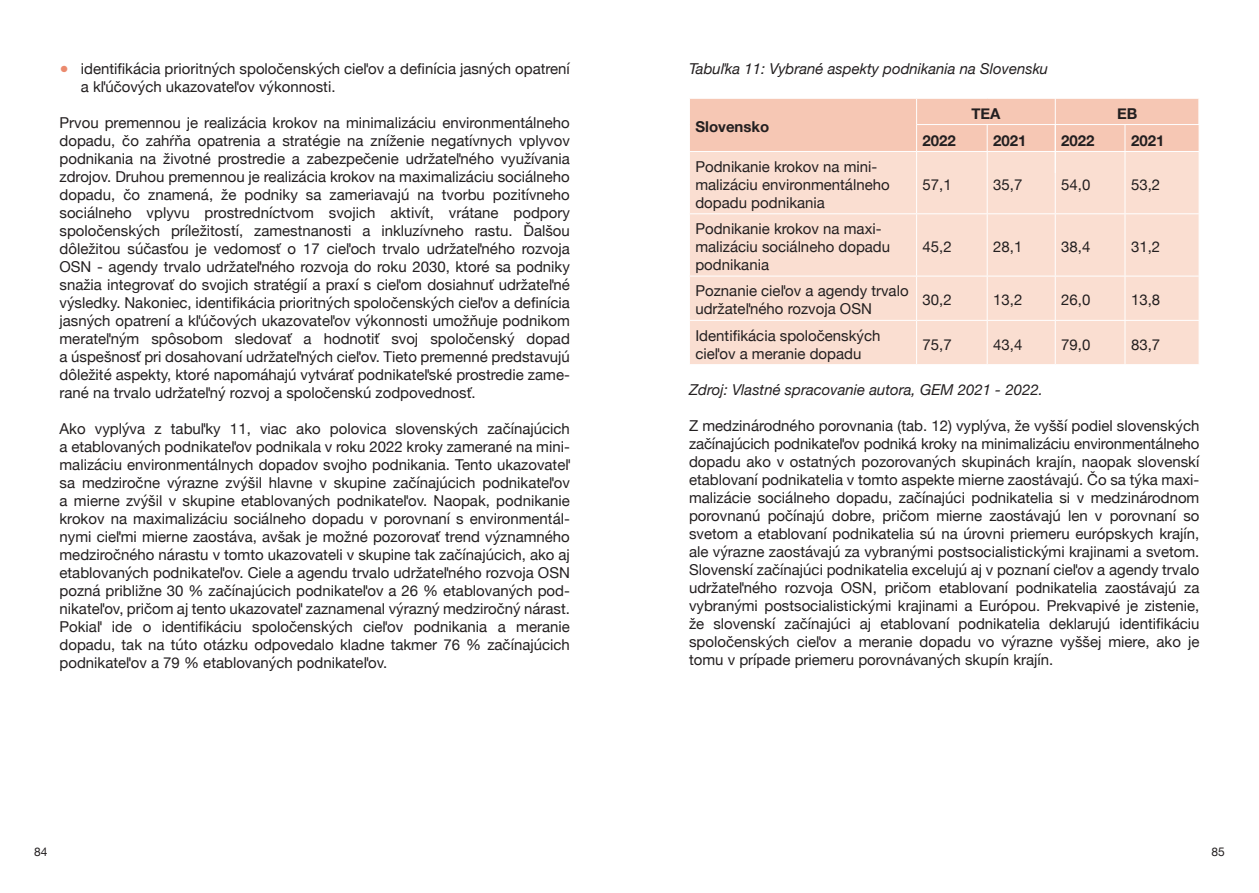
<style>
.page{position:relative;width:1259px;height:893px;background:#fff}
.page>*{position:absolute;margin:0;border:0;box-sizing:border-box;transform-origin:0 0}
.t1{font:15px/18px "Helvetica Neue";color:#231f20}
.t2{font:italic 15px "Helvetica Neue";color:#231f20}
.t3{font:700 15px "Helvetica Neue";color:#231f20}
.t4{font:12px "Helvetica Neue";color:#231f20}
.s1{color:#eb8a6e}
</style>
<div class="page">
<div style="left:690px;top:152px;width:508px;height:212px;background:#faded1"></div>
<hr style="left:916px;top:152px;width:1px;height:61px;background:#fff">
<hr style="left:916px;top:214px;width:1px;height:62px;background:#fff">
<hr style="left:916px;top:276px;width:1px;height:44px;background:#fff">
<hr style="left:916px;top:321px;width:1px;height:43px;background:#fff">
<hr style="left:1124px;top:152px;width:1px;height:61px;background:#fff">
<hr style="left:1124px;top:214px;width:1px;height:62px;background:#fff">
<hr style="left:1124px;top:276px;width:1px;height:44px;background:#fff">
<hr style="left:1124px;top:321px;width:1px;height:43px;background:#fff">
<div style="left:690px;top:98px;width:509px;height:53px;background:#f6c7b4"></div>
<hr style="left:987px;top:152px;width:1px;height:61px;background:#fff">
<hr style="left:1055px;top:152px;width:1px;height:61px;background:#fff">
<hr style="left:987px;top:214px;width:1px;height:62px;background:#fff">
<hr style="left:1055px;top:214px;width:1px;height:62px;background:#fff">
<hr style="left:987px;top:276px;width:1px;height:44px;background:#fff">
<hr style="left:1055px;top:276px;width:1px;height:44px;background:#fff">
<hr style="left:987px;top:321px;width:1px;height:43px;background:#fff">
<hr style="left:1055px;top:321px;width:1px;height:43px;background:#fff">
<hr style="left:689px;top:213px;width:227px;height:1px;background:#fff">
<hr style="left:916px;top:213px;width:71px;height:1px;background:#fff">
<hr style="left:987px;top:213px;width:68px;height:1px;background:#fff">
<hr style="left:1055px;top:213px;width:70px;height:1px;background:#fff">
<hr style="left:1125px;top:213px;width:74px;height:1px;background:#fff">
<hr style="left:689px;top:276px;width:227px;height:1px;background:#fff">
<hr style="left:916px;top:276px;width:71px;height:1px;background:#fff">
<hr style="left:987px;top:276px;width:68px;height:1px;background:#fff">
<hr style="left:1055px;top:276px;width:70px;height:1px;background:#fff">
<hr style="left:1125px;top:276px;width:74px;height:1px;background:#fff">
<hr style="left:689px;top:320px;width:227px;height:1px;background:#fff">
<hr style="left:916px;top:320px;width:71px;height:1px;background:#fff">
<hr style="left:987px;top:320px;width:68px;height:1px;background:#fff">
<hr style="left:1055px;top:320px;width:70px;height:1px;background:#fff">
<hr style="left:1125px;top:320px;width:74px;height:1px;background:#fff">
<hr style="left:917px;top:124px;width:282px;height:1px;background:#fff">
<hr style="left:1055px;top:98px;width:1px;height:75px;background:#fff">
<p class="t1" style="left:81px;top:60px;width:490px;text-indent:-21px"><span class="s1">●</span> identifikácia prioritných spoločenských cieľov a definícia jasných opatrení a kľúčových ukazovateľov výkonnosti.</p>
<p class="t1" style="left:60px;top:114px;width:512px;text-align:justify">Prvou premennou je realizácia krokov na minimalizáciu environmentálneho dopadu, čo zahŕňa opatrenia a stratégie na zníženie negatívnych vplyvov podnikania na životné prostredie a zabezpečenie udržateľného využívania zdrojov. Druhou premennou je realizácia krokov na maximalizáciu sociálneho dopadu, čo znamená, že podniky sa zameriavajú na tvorbu pozitívneho sociálneho vplyvu prostredníctvom svojich aktivít, vrátane podpory spoločenských príležitostí, zamestnanosti a inkluzívneho rastu. Ďalšou dôležitou súčasťou je vedomosť o 17 cieľoch trvalo udržateľného rozvoja OSN - agendy trvalo udržateľného rozvoja do roku 2030, ktoré sa podniky snažia integrovať do svojich stratégií a praxí s cieľom dosiahnuť udržateľné výsledky. Nakoniec, identifikácia prioritných spoločenských cieľov a definícia jasných opatrení a kľúčových ukazovateľov výkonnosti umožňuje podnikom merateľným spôsobom sledovať a hodnotiť svoj spoločenský dopad a úspešnosť pri dosahovaní udržateľných cieľov. Tieto premenné predstavujú dôležité aspekty, ktoré napomáhajú vytvárať podnikateľské prostredie zame&shy;rané na trvalo udržateľný rozvoj a spoločenskú zodpovednosť.</p>
<p class="t1" style="left:59px;top:420px;width:512px;text-align:justify">Ako vyplýva z tabuľky 11, viac ako polovica slovenských začínajúcich a etablovaných podnikateľov podnikala v roku 2022 kroky zamerané na mini&shy;malizáciu environmentálnych dopadov svojho podnikania. Tento ukazovateľ sa medziročne výrazne zvýšil hlavne v skupine začínajúcich podnikateľov a mierne zvýšil v skupine etablovaných podnikateľov. Naopak, podnikanie krokov na maximalizáciu sociálneho dopadu v porovnaní s environmentál&shy;nymi cieľmi mierne zaostáva, avšak je možné pozorovať trend významného medziročného nárastu v tomto ukazovateli v skupine tak začínajúcich, ako aj etablovaných podnikateľov. Ciele a agendu trvalo udržateľného rozvoja OSN pozná približne 30 % začínajúcich podnikateľov a 26 % etablovaných pod&shy;nikateľov, pričom aj tento ukazovateľ zaznamenal výrazný medziročný nárast.<br>Pokiaľ ide o identifikáciu spoločenských cieľov podnikania a meranie dopadu, tak na túto otázku odpovedalo kladne takmer 76 % začínajúcich podnikateľov a 79 % etablovaných podnikateľov.</p>
<p class="t2" style="left:689px;top:58px;width:361px">Tabuľka 11: Vybrané aspekty podnikania na Slovensku</p>
<p class="t3" style="left:695px;top:115px;width:75px">Slovensko</p>
<p class="t1" style="left:695px;top:158px;width:196px">Podnikanie krokov na mini&shy;malizáciu environmentálneho dopadu podnikania</p>
<p class="t1" style="left:695px;top:221px;width:196px">Podnikanie krokov na maxi&shy;malizáciu sociálneho dopadu podnikania</p>
<p class="t3" style="left:971px;top:102px;width:31px">TEA</p>
<p class="t3" style="left:1117px;top:102px;width:22px">EB</p>
<p class="t3" style="left:922px;top:128px;width:35px">2022</p>
<p class="t3" style="left:993px;top:128px;width:35px">2021</p>
<p class="t3" style="left:1061px;top:128px;width:35px">2022</p>
<p class="t3" style="left:1131px;top:128px;width:35px">2021</p>
<p class="t1" style="left:922px;top:176px;width:31px">57,1</p>
<p class="t1" style="left:993px;top:176px;width:31px">35,7</p>
<p class="t1" style="left:1061px;top:176px;width:31px">54,0</p>
<p class="t1" style="left:1131px;top:176px;width:31px">53,2</p>
<p class="t1" style="left:922px;top:239px;width:31px">45,2</p>
<p class="t1" style="left:993px;top:239px;width:31px">28,1</p>
<p class="t1" style="left:1061px;top:239px;width:31px">38,4</p>
<p class="t1" style="left:1131px;top:239px;width:31px">31,2</p>
<p class="t1" style="left:695px;top:283px;width:215px">Poznanie cieľov a agendy trvalo udržateľného rozvoja OSN</p>
<p class="t1" style="left:922px;top:292px;width:31px">30,2</p>
<p class="t1" style="left:993px;top:292px;width:31px">13,2</p>
<p class="t1" style="left:1061px;top:292px;width:31px">26,0</p>
<p class="t1" style="left:1131px;top:292px;width:31px">13,8</p>
<p class="t1" style="left:695px;top:327px;width:187px">Identifikácia spoločenských cieľov a meranie dopadu</p>
<p class="t1" style="left:922px;top:336px;width:31px">75,7</p>
<p class="t1" style="left:993px;top:336px;width:31px">43,4</p>
<p class="t1" style="left:1061px;top:336px;width:31px">79,0</p>
<p class="t1" style="left:1131px;top:336px;width:31px">83,7</p>
<p class="t2" style="left:689px;top:379px;width:355px">Zdroj: Vlastné spracovanie autora, GEM 2021 - 2022.</p>
<p class="t1" style="left:689px;top:418px;width:512px;text-align:justify">Z medzinárodného porovnania (tab. 12) vyplýva, že vyšší podiel slovenských začínajúcich podnikateľov podniká kroky na minimalizáciu environmentálneho dopadu ako v ostatných pozorovaných skupinách krajín, naopak slovenskí etablovaní podnikatelia v tomto aspekte mierne zaostávajú. Čo sa týka maxi&shy;malizácie sociálneho dopadu, začínajúci podnikatelia si v medzinárodnom porovnanú počínajú dobre, pričom mierne zaostávajú len v porovnaní so svetom a etablovaní podnikatelia sú na úrovni priemeru európskych krajín, ale výrazne zaostávajú za vybranými postsocialistickými krajinami a svetom.<br>Slovenskí začínajúci podnikatelia excelujú aj v poznaní cieľov a agendy trvalo udržateľného rozvoja OSN, pričom etablovaní podnikatelia zaostávajú za vybranými postsocialistickými krajinami a Európou. Prekvapivé je zistenie, že slovenskí začínajúci aj etablovaní podnikatelia deklarujú identifikáciu spoločenských cieľov a meranie dopadu vo výrazne vyššej miere, ako je tomu v prípade priemeru porovnávaných skupín krajín.</p>
<p class="t4" style="left:34px;top:843px;width:15px">84</p>
<p class="t4" style="left:1211px;top:843px;width:15px">85</p>
</div>
